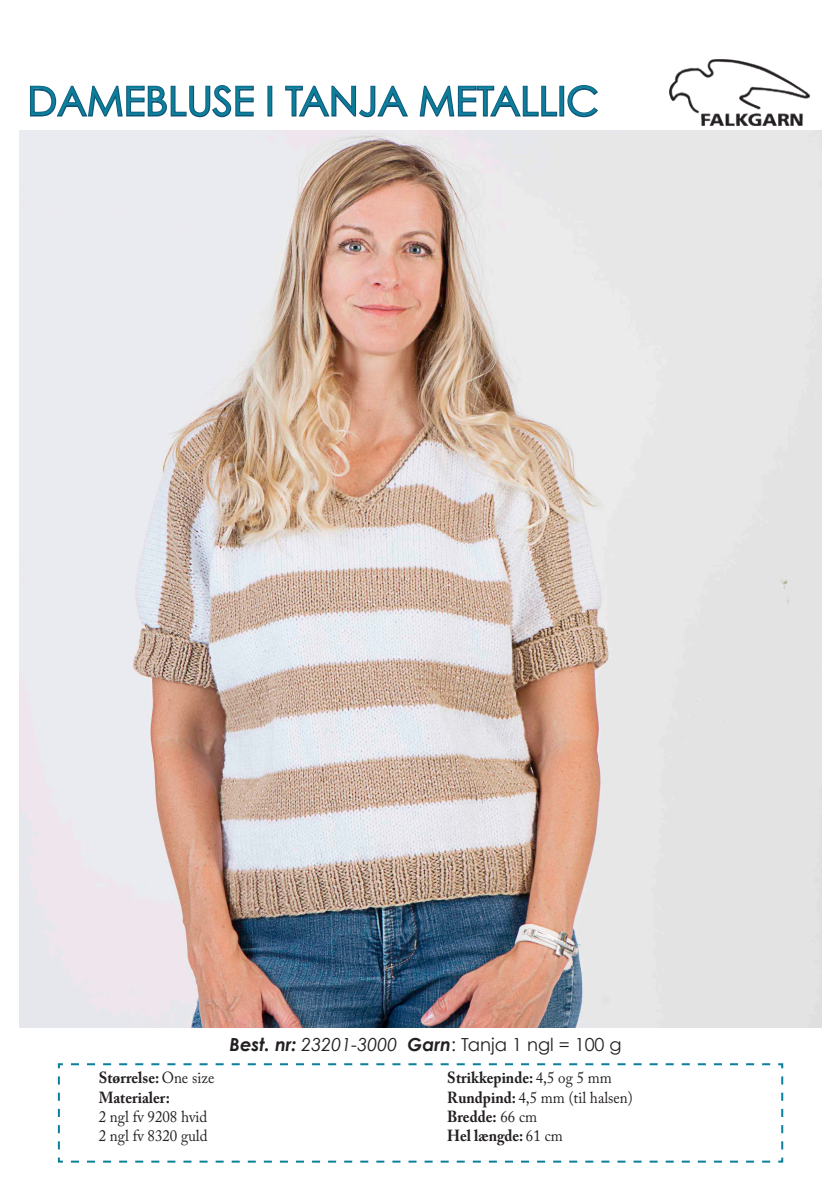
<style>
.page{position:relative;width:840px;height:1191px;background:#fff}
.page>*{position:absolute;margin:0;border:0;box-sizing:border-box;transform-origin:0 0}
.t1{font:40px "Century Gothic";color:#0b7f9b}
.t2{font:18px "Century Gothic";color:#231f20}
.t3{font:700 16px "Adobe Caslon Pro";color:#231f20;scale:.93 1}
.t4{font:16px "Adobe Caslon Pro";color:#231f20;scale:.93 1}
.s1{font-weight:400}
.s2{font-weight:700;font-style:italic}
.s3{font-style:italic}
.s4{font-weight:700}
</style>
<div class="page">
<svg style="left:57px;top:1063px;width:726px;height:100px"></svg>
<img style="left:20px;top:130px;width:800px;height:898px">
<svg style="left:30px;top:85px;width:224px;height:33px"></svg>
<div style="left:267px;top:86px;width:5px;height:30px;border:2px solid #105475"></div>
<svg style="left:285px;top:85px;width:123px;height:33px"></svg>
<svg style="left:419px;top:85px;width:139px;height:32px"></svg>
<div style="left:559px;top:86px;width:5px;height:30px;border:2px solid #105475"></div>
<svg style="left:567px;top:85px;width:31px;height:33px"></svg>
<img style="left:669px;top:60px;width:141px;height:66px">
<p class="t1" style="left:27px;top:77px;width:572px">DAMEBLUSE I TANJA METALLIC</p>
<p class="t3" style="left:99px;top:1068px;width:126px">Størrelse: <span class="s1">One size</span></p>
<p class="t3" style="left:99px;top:1087px;width:78px">Materialer:</p>
<p class="t4" style="left:99px;top:1107px;width:118px">2 ngl fv 9208 hvid</p>
<p class="t4" style="left:99px;top:1126px;width:118px">2 ngl fv 8320 guld</p>
<p class="t2" style="left:229px;top:1034px;width:393px"><span class="s2">Best. nr:</span> <span class="s3">23201-3000</span> <span class="s2">Garn</span>: Tanja 1 ngl = 100 g</p>
<p class="t3" style="left:447px;top:1068px;width:178px">Strikkepinde: <span class="s1">4,5 og 5 mm</span></p>
<p class="t4" style="left:447px;top:1087px;width:201px"><span class="s4">Rundpind:</span> 4,5 mm (til halsen)</p>
<p class="t3" style="left:447px;top:1107px;width:98px">Bredde: <span class="s1">66 cm</span></p>
<p class="t3" style="left:447px;top:1126px;width:126px">Hel længde: <span class="s1">61 cm</span></p>
</div>
